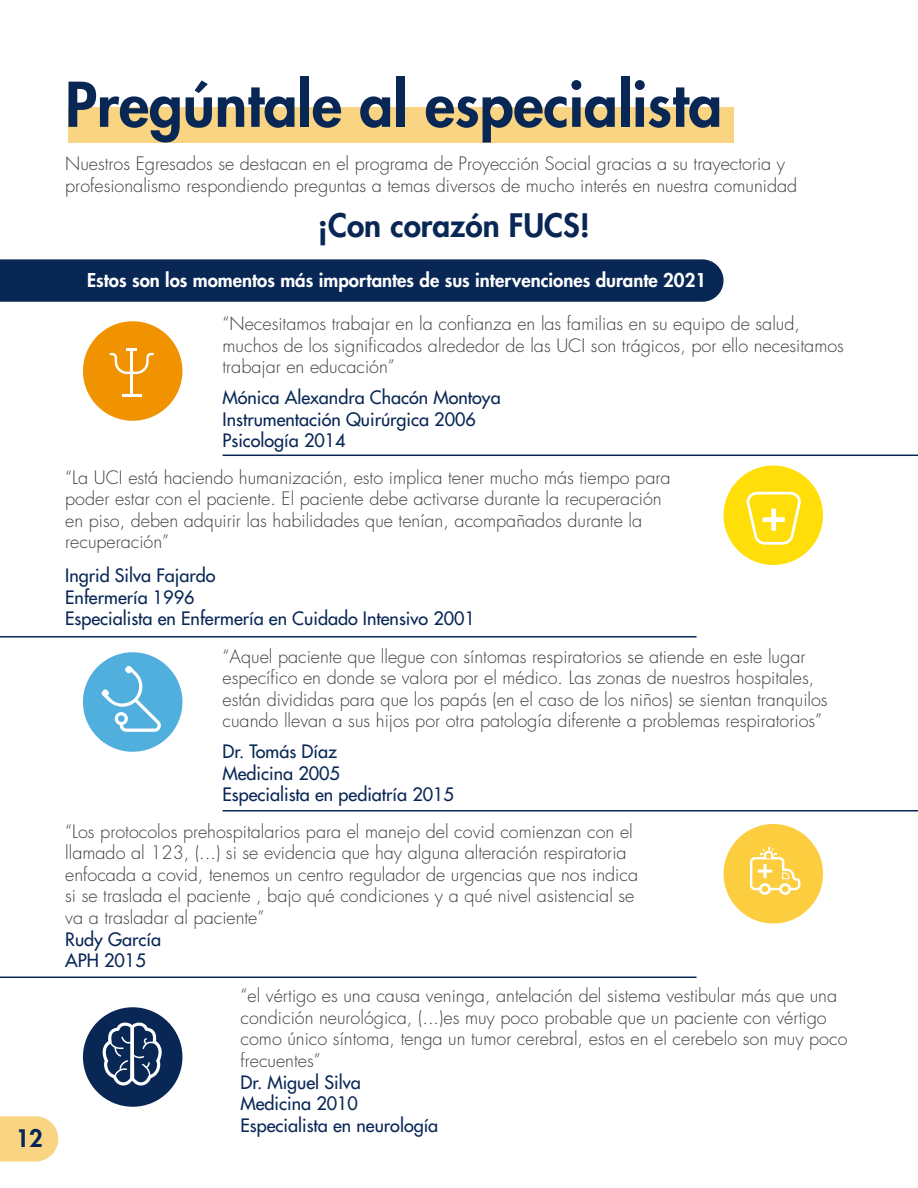
<style>
.page{position:relative;width:918px;height:1188px;background:#fff}
.page>*{position:absolute;margin:0;border:0;box-sizing:border-box;transform-origin:0 0}
.t1{font:800 60px "Futura Std";color:#092755}
.t2{font:800 31.5px "Futura Std";color:#092755}
.t3{font:800 23.55px "Futura Std";color:#092755}
.t4{font:800 18.6px "Futura Std";color:#fff}
.t5{font:300 18px/21.6px "Futura Std";color:#3e3d40}
.t6{font:500 18px/21.6px "Futura Std";color:#092755}
</style>
<div class="page">
<div style="left:0;top:259px;width:724px;height:43px;background:#092755"></div>
<div style="left:83px;top:321px;width:99px;height:100px;background:#f19300;border-radius:50%"></div>
<div style="left:83px;top:652px;width:99px;height:100px;background:#51afde;border-radius:50%"></div>
<div style="left:83px;top:1007px;width:99px;height:100px;background:#092755;border-radius:50%"></div>
<div style="left:724px;top:466px;width:99px;height:99px;background:#ffde09;border-radius:50%"></div>
<div style="left:724px;top:824px;width:99px;height:100px;background:#fccd3f;border-radius:50%"></div>
<hr style="left:223px;top:455px;width:695px;height:1px;background:#092755">
<hr style="left:0;top:636px;width:697px;height:2px;background:#092755">
<hr style="left:0;top:977px;width:697px;height:1px;background:#092755">
<hr style="left:223px;top:810px;width:695px;height:2px;background:#092755">
<div style="left:68px;top:107px;width:666px;height:36px;background:#f9d583"></div>
<svg style="left:101px;top:666px;width:60px;height:66px"></svg>
<svg style="left:102px;top:1022px;width:60px;height:64px"></svg>
<svg style="left:750px;top:847px;width:50px;height:48px"></svg>
<svg style="left:746px;top:492px;width:55px;height:53px"></svg>
<hr style="left:130px;top:349px;width:3px;height:47px;background:#fff">
<hr style="left:122px;top:394px;width:19px;height:3px;background:#fff">
<svg style="left:110px;top:348px;width:44px;height:26px"></svg>
<svg style="left:0;top:1116px;width:58px;height:46px;background:#f9d88e"></svg>
<h3 class="t3" style="left:16px;top:1124px;width:29px">12</h3>
<h1 class="t1" style="left:65px;top:67px;width:659px">Pregúntale al especialista</h1>
<p class="t5" style="left:65px;top:153px;width:734px">Nuestros Egresados se destacan en el programa de Proyección Social gracias a su trayectoria y profesionalismo respondiendo preguntas a temas diversos de mucho interés en nuestra comunidad</p>
<h2 class="t2" style="left:318px;top:206px;width:274px">¡Con corazón FUCS!</h2>
<p class="t4" style="left:87px;top:268px;width:620px">Estos son los momentos más importantes de sus intervenciones durante 2021</p>
<p class="t5" style="left:223px;top:313px;width:623px">“Necesitamos trabajar en la confianza en las familias en su equipo de salud, muchos de los significados alrededor de las UCI son trágicos, por ello necesitamos trabajar en educación”</p>
<p class="t6" style="left:223px;top:387px;width:280px">Mónica Alexandra Chacón Montoya<br>Instrumentación Quirúrgica 2006<br>Psicología 2014</p>
<p class="t5" style="left:65px;top:467px;width:607px">“La UCI está haciendo humanización, esto implica tener mucho más tiempo para poder estar con el paciente. El paciente debe activarse durante la recuperación en piso, deben adquirir las habilidades que tenían, acompañados durante la recuperación”</p>
<p class="t6" style="left:65px;top:565px;width:411px">Ingrid Silva Fajardo<br>Enfermería 1996<br>Especialista en Enfermería en Cuidado Intensivo 2001</p>
<p class="t5" style="left:223px;top:646px;width:607px">“Aquel paciente que llegue con síntomas respiratorios se atiende en este lugar específico en donde se valora por el médico. Las zonas de nuestros hospitales, están divididas para que los papás (en el caso de los niños) se sientan tranquilos cuando llevan a sus hijos por otra patología diferente a problemas respiratorios”</p>
<p class="t6" style="left:223px;top:741px;width:233px">Dr. Tomás Díaz<br>Medicina 2005<br>Especialista en pediatría 2015</p>
<p class="t5" style="left:65px;top:821px;width:574px">“Los protocolos prehospitalarios para el manejo del covid comienzan con el llamado al 123, (...) si se evidencia que hay alguna alteración respiratoria enfocada a covid, tenemos un centro regulador de urgencias que nos indica si se traslada el paciente , bajo qué condiciones y a qué nivel asistencial se va a trasladar al paciente”</p>
<p class="t6" style="left:65px;top:928px;width:97px">Rudy García<br>APH 2015</p>
<p class="t5" style="left:241px;top:985px;width:609px">“el vértigo es una causa veninga, antelación del sistema vestibular más que una condición neurológica, (...)es muy poco probable que un paciente con vértigo como único síntoma, tenga un tumor cerebral, estos en el cerebelo son muy poco frecuentes”</p>
<p class="t6" style="left:241px;top:1071px;width:199px">Dr. Miguel Silva<br>Medicina 2010<br>Especialista en neurología</p>
</div>
